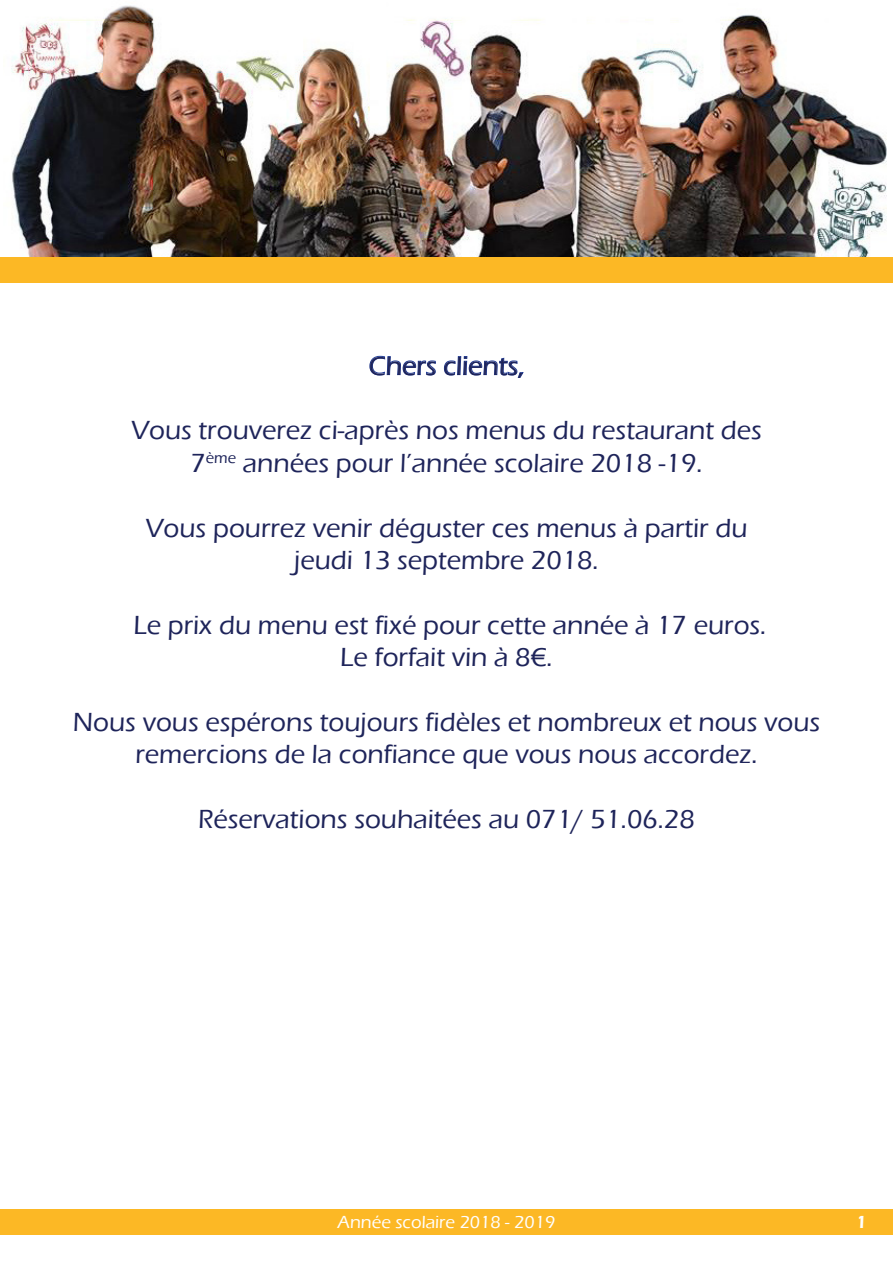
<style>
.page{position:relative;width:893px;height:1263px;background:#fff}
.page>*{position:absolute;margin:0;border:0;box-sizing:border-box;transform-origin:0 0}
.t1{font:500 27px/32.4px "Eras ITC";color:#1e245a;text-align:center}
.t2{font:500 18px "Eras ITC";color:#fff}
.t3{font:600 18px "Eras ITC";color:#fff}
</style>
<div class="page">
<img style="left:11px;top:5px;width:876px;height:252px">
<div style="left:0;top:257px;width:893px;height:26px;background:#fcb825"></div>
<div style="left:0;top:1209px;width:893px;height:25px;background:#fcb825"></div>
<svg style="left:369px;top:355px;width:67px;height:21px"></svg>
<svg style="left:444px;top:356px;width:80px;height:22px"></svg>
<p class="t1" style="left:369px;top:350px;width:157px">Chers clients,</p>
<p class="t1" style="left:131px;top:415px;width:632px">Vous trouverez ci-après nos menus du restaurant des</p>
<p class="t1" style="left:190px;top:447px;width:513px">7<sup>ème</sup> années pour l’année scolaire 2018 -19.</p>
<p class="t1" style="left:146px;top:512px;width:603px">Vous pourrez venir déguster ces menus à partir du</p>
<p class="t1" style="left:294px;top:544px;width:306px">jeudi 13 septembre 2018.</p>
<p class="t1" style="left:133px;top:609px;width:634px">Le prix du menu est fixé pour cette année à 17 euros.</p>
<p class="t1" style="left:340px;top:641px;width:214px">Le forfait vin à 8€.</p>
<p class="t1" style="left:73px;top:706px;width:749px">Nous vous espérons toujours fidèles et nombreux et nous vous remercions de la confiance que vous nous accordez.</p>
<p class="t1" style="left:198px;top:803px;width:498px">Réservations souhaitées au 071/ 51.06.28</p>
<p class="t2" style="left:338px;top:1212px;width:219px">Année scolaire 2018 - 2019</p>
<p class="t3" style="left:856px;top:1212px;width:12px">1</p>
</div>
